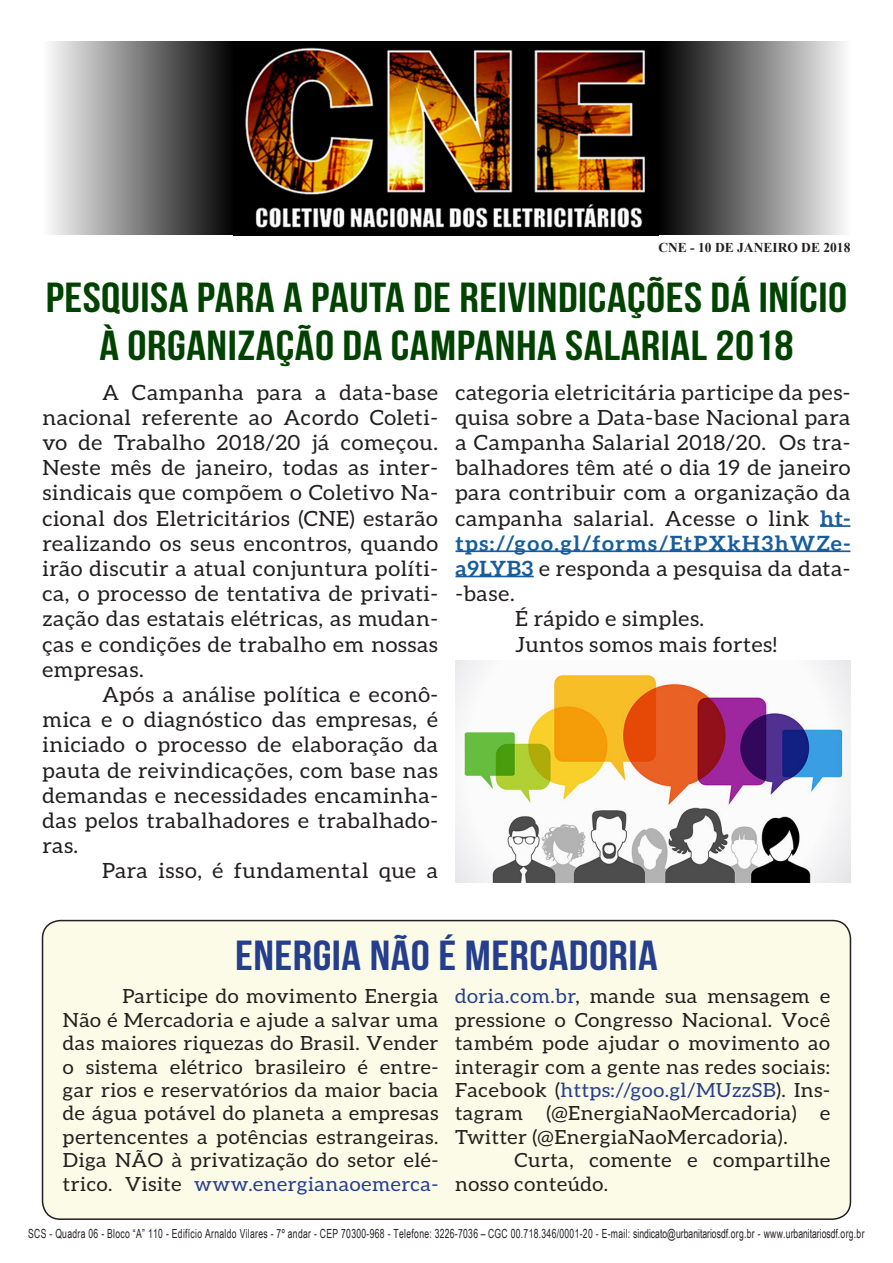
<style>
.page{position:relative;width:893px;height:1263px;background:#fff}
.page>*{position:absolute;margin:0;border:0;box-sizing:border-box;transform-origin:0 0}
.t1{font:42px/48px "Bebas Neue";letter-spacing:.01em;color:#004300;text-align:center;scale:1.15 1}
.t2{font:42px "Bebas Neue";letter-spacing:.01em;color:#253f8e;scale:1.15 1}
.t3{font:21px/25.2px "Aleo";letter-spacing:.025em;color:#231f20;text-align:justify;scale:1.05 1}
.t4{font:19.5px/23.4px "Aleo";letter-spacing:.025em;color:#231f20;text-align:justify;scale:1.05 1}
.t5{font:700 13.5px "Times New Roman";color:#231f20}
.t6{font:12.6px "Arial Narrow";letter-spacing:.03em;color:#231f20;scale:.83 1}
.s1{font-weight:700;color:#175d9e}
.s2{color:#253f8e}
</style>
<div class="page">
<div style="left:43px;top:920px;width:807px;height:299px;background:#fbfbe7;border-radius:18px"></div>
<div style="left:42px;top:920px;width:809px;height:300px;border:2px solid #231f20;border-radius:18px"></div>
<hr style="left:820px;top:525px;width:30px;height:2px;background:#175d9e">
<hr style="left:455px;top:550px;width:395px;height:2px;background:#175d9e">
<hr style="left:455px;top:576px;width:79px;height:1px;background:#175d9e">
<img style="left:235px;top:41px;width:423px;height:194px">
<div style="left:43px;top:41px;width:192px;height:194px;background:linear-gradient(to right,#fdfdfd,#020202)"></div>
<div style="left:658px;top:41px;width:192px;height:194px;background:linear-gradient(to right,#000,#fafafa)"></div>
<img style="left:455px;top:661px;width:395px;height:221px">
<p class="t5" style="left:658px;top:238px;width:193px">CNE - 10 DE JANEIRO DE 2018</p>
<p class="t1" style="left:46px;top:273px;width:698px">PESQUISA PARA A PAUTA DE REIVINDICAÇÕES DÁ INÍCIO<br>À ORGANIZAÇÃO DA CAMPANHA SALARIAL 2018</p>
<p class="t3" style="left:43px;top:379px;width:378px;text-indent:60px">A Campanha para a data-base nacional referente ao Acordo Coleti&shy;vo de Trabalho 2018/20 já começou.<br>Neste mês de janeiro, todas as inter&shy;sindicais que compõem o Coletivo Na&shy;cional dos Eletricitários (CNE) estarão realizando os seus encontros, quando irão discutir a atual conjuntura políti&shy;ca, o processo de tentativa de privati&shy;zação das estatais elétricas, as mudan&shy;ças e condições de trabalho em nossas empresas.</p>
<p class="t3" style="left:43px;top:682px;width:378px;text-indent:60px">Após a análise política e econô&shy;mica e o diagnóstico das empresas, é iniciado o processo de elaboração da pauta de reivindicações, com base nas demandas e necessidades encaminha&shy;das pelos trabalhadores e trabalhado&shy;ras.</p>
<p class="t3" style="left:102px;top:858px;width:321px">Para isso, é fundamental que a</p>
<p class="t3" style="left:455px;top:379px;width:378px">categoria eletricitária participe da pes&shy;quisa sobre a Data-base Nacional para a Campanha Salarial 2018/20. Os tra&shy;balhadores têm até o dia 19 de janeiro para contribuir com a organização da campanha salarial. Acesse o link <span class="s1">ht&shy;tps://goo.gl/forms/EtPXkH3hWZe&shy;a9LYB3</span> e responda a pesquisa da data--base.</p>
<p class="t3" style="left:515px;top:606px;width:182px">É rápido e simples.</p>
<p class="t3" style="left:515px;top:631px;width:251px">Juntos somos mais fortes!</p>
<p class="t2" style="left:235px;top:932px;width:369px">ENERGIA NÃO É MERCADORIA</p>
<p class="t4" style="left:63px;top:984px;width:359px;text-indent:60px">Participe do movimento Energia Não é Mercadoria e ajude a salvar uma das maiores riquezas do Brasil. Vender o sistema elétrico brasileiro é entre&shy;gar rios e reservatórios da maior bacia de água potável do planeta a empresas pertencentes a potências estrangeiras.<br>Diga NÃO à privatização do setor elé&shy;trico. Visite <span class="s2">www.energianaoemerca-</span></p>
<p class="t4" style="left:455px;top:984px;width:359px"><span class="s2">doria.com.br</span>, mande sua mensagem e pressione o Congresso Nacional. Você também pode ajudar o movimento ao interagir com a gente nas redes sociais:<br>Facebook (<span class="s2">https://goo.gl/MUzzSB</span>). Ins&shy;tagram (@EnergiaNaoMercadoria) e Twitter (@EnergiaNaoMercadoria).</p>
<p class="t4" style="left:455px;top:1148px;width:359px;text-indent:60px">Curta, comente e compartilhe nosso conteúdo.</p>
<p class="t6" style="left:28px;top:1224px;width:1009px">SCS - Quadra 06 - Bloco “A” 110 - Edifício Arnaldo Vilares - 7º andar - CEP 70300-968 - Telefone: 3226-7036 – CGC 00.718.346/0001-20 - E-mail: sindicato@urbanitariosdf.org.br - www.urbanitariosdf.org.br</p>
</div>
